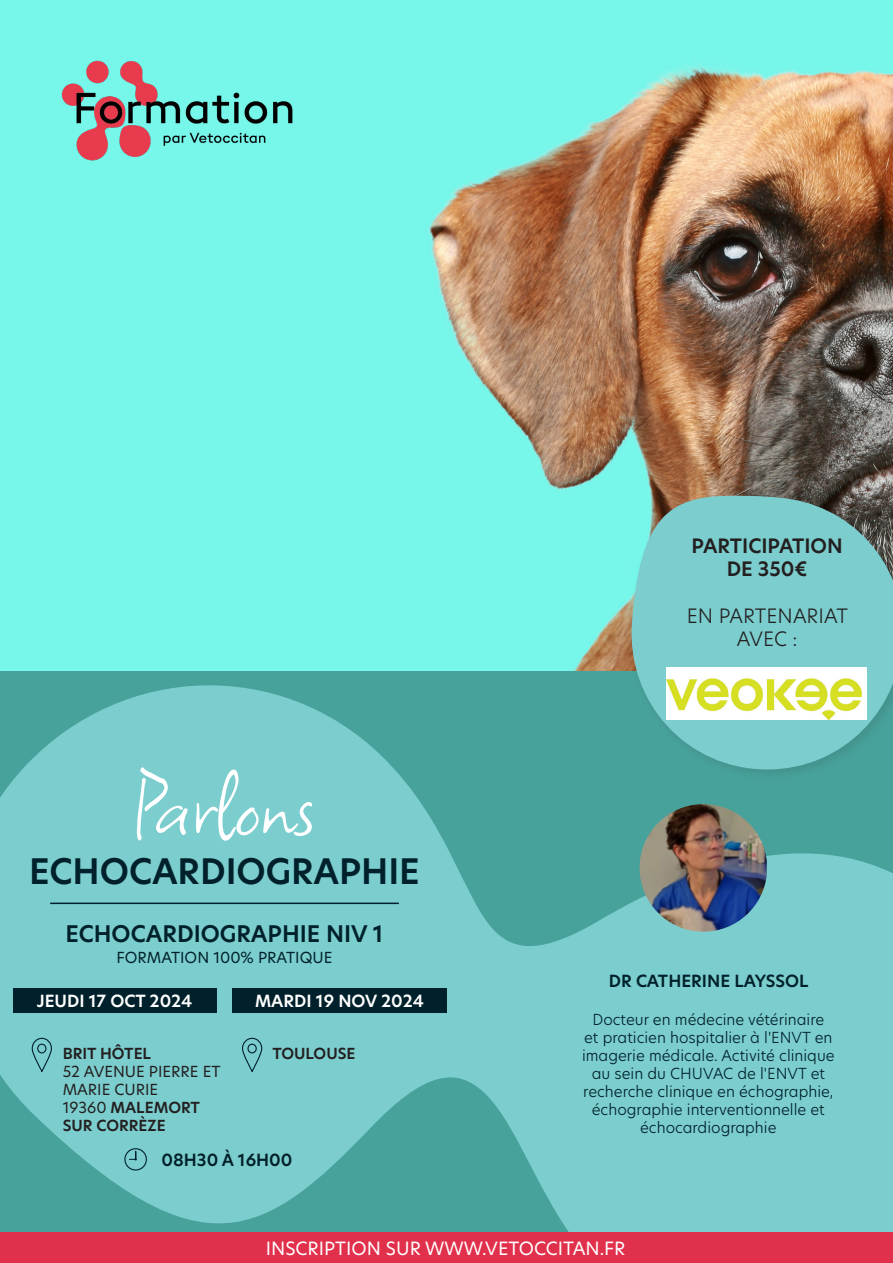
<style>
.page{position:relative;width:893px;height:1263px;background:#fff}
.page>*{position:absolute;margin:0;border:0;box-sizing:border-box;transform-origin:0 0}
.t1{font:100.5px "Square Peg";color:#fff}
.t2{font:600 34.5px "New Hero";color:#00212b}
.t3{font:600 22.5px "New Hero";color:#00212b}
.t4{font:600 19.5px/23.4px "New Hero";color:#231f20;text-align:center}
.t5{font:300 19.5px/23.4px "New Hero";color:#231f20;text-align:center}
.t6{font:18px "New Hero";color:#fff}
.t7{font:600 16.5px "New Hero";color:#00212b}
.t8{font:600 16.5px "New Hero";color:#fff}
.t9{font:300 15px/18px "New Hero";color:#00212b;text-align:center}
.t10{font:15px/18px "New Hero";color:#231f20}
.t11{font:15px "New Hero";color:#00212b}
.t12{font:600 15px "New Hero";color:#231f20}
.s1{font-weight:600}
</style>
<div class="page">
<img style="left:0;top:0;width:893px;height:659px">
<svg style="left:0;top:659px;width:893px;height:573px;background:#6dc1c0"></svg>
<div style="left:0;top:1232px;width:893px;height:31px;background:#e1304b"></div>
<img style="left:61px;top:59px;width:250px;height:103px">
<hr style="left:50px;top:902px;width:349px;height:2px;background:#00212b">
<img style="left:640px;top:804px;width:127px;height:128px">
<svg style="left:129px;top:1151px;width:8px;height:10px"></svg>
<div style="left:124px;top:1148px;width:23px;height:22px;border:1px solid #00212b;border-radius:50%"></div>
<div style="left:627px;top:492px;width:266px;height:290px;background:#231f20;opacity:.12"></div>
<svg style="left:626px;top:496px;width:267px;height:273px;background:#75c1c0"></svg>
<img style="left:666px;top:668px;width:201px;height:51px">
<div style="left:13px;top:988px;width:203px;height:24px;background:#00212b"></div>
<div style="left:232px;top:988px;width:215px;height:24px;background:#00212b"></div>
<svg style="left:31px;top:1037px;width:22px;height:35px"></svg>
<svg style="left:241px;top:1037px;width:22px;height:35px"></svg>
<h1 class="t1" style="left:134px;top:732px;width:182px">Parlons</h1>
<h2 class="t2" style="left:29px;top:848px;width:392px">ECHOCARDIOGRAPHIE</h2>
<h3 class="t3" style="left:66px;top:918px;width:319px">ECHOCARDIOGRAPHIE NIV 1</h3>
<p class="t11" style="left:117px;top:948px;width:217px">FORMATION 100% PRATIQUE</p>
<p class="t8" style="left:37px;top:990px;width:157px">JEUDI 17 OCT 2024</p>
<p class="t8" style="left:255px;top:990px;width:170px">MARDI 19 NOV 2024</p>
<p class="t12" style="left:63px;top:1043px;width:90px">BRIT HÔTEL</p>
<p class="t10" style="left:63px;top:1062px;width:159px">52 AVENUE PIERRE ET<br>MARIE CURIE<br>19360 <span class="s1">MALEMORT<br>SUR CORRÈZE</span></p>
<p class="t12" style="left:273px;top:1043px;width:84px">TOULOUSE</p>
<p class="t7" style="left:161px;top:1149px;width:132px">08H30 À 16H00</p>
<h3 class="t4" style="left:692px;top:534px;width:153px">PARTICIPATION<br>DE 350€</h3>
<h3 class="t5" style="left:687px;top:604px;width:163px">EN PARTENARIAT<br>AVEC :</h3>
<p class="t7" style="left:609px;top:970px;width:201px">DR CATHERINE LAYSSOL</p>
<p class="t9" style="left:582px;top:1010px;width:254px">Docteur en médecine vétérinaire<br>et praticien hospitalier à l'ENVT en imagerie médicale. Activité clinique au sein du CHUVAC de l'ENVT et recherche clinique en échographie, échographie interventionnelle et échocardiographie</p>
<p class="t6" style="left:266px;top:1236px;width:361px">INSCRIPTION SUR WWW.VETOCCITAN.FR</p>
</div>
